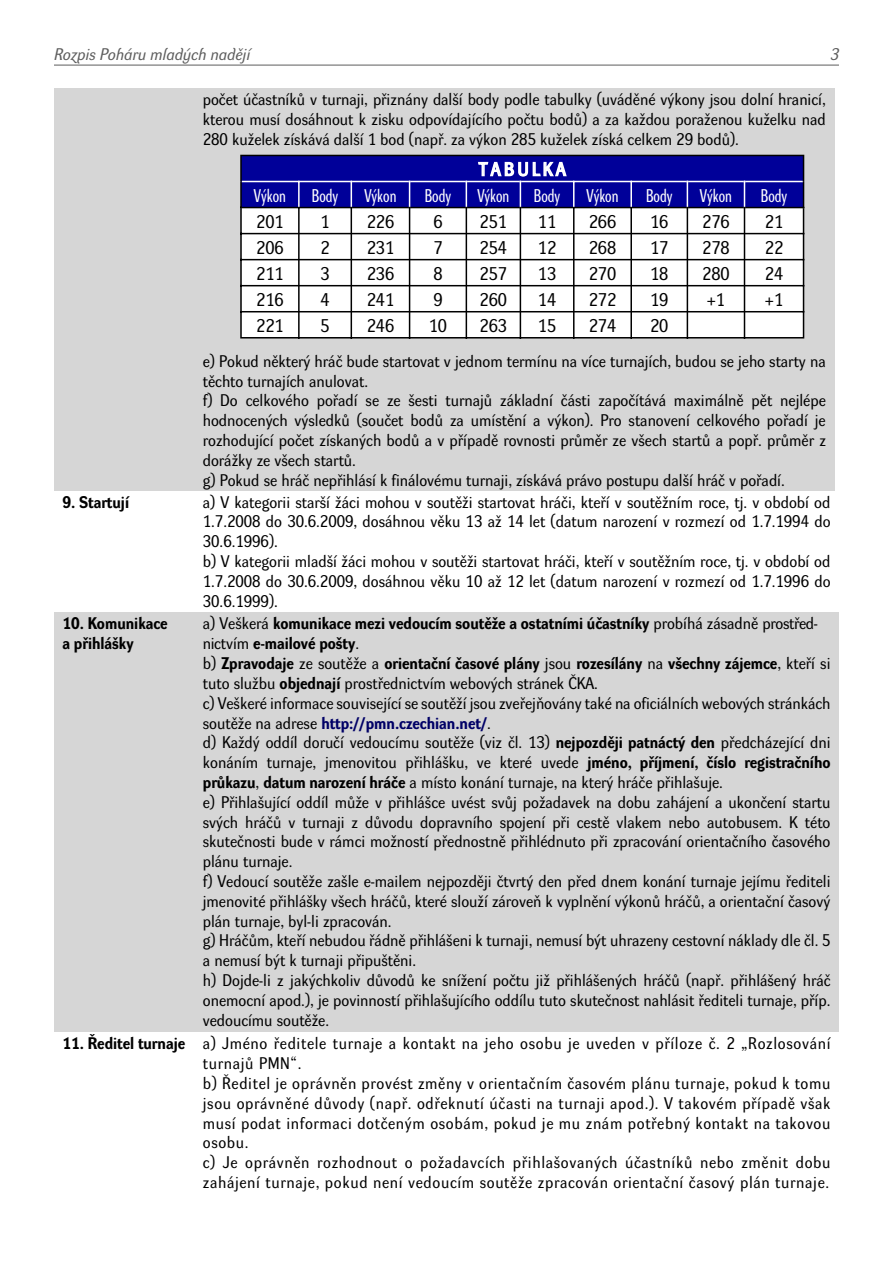
<style>
.page{position:relative;width:893px;height:1263px;background:#fff}
.page>*{position:absolute;margin:0;border:0;box-sizing:border-box;transform-origin:0 0}
.t1{font:18px "Dynamo RCE";color:#000}
.t2{font:18px "Dynamo RCCE";color:#fff}
.t3{font:18px "Dynamo RCE";letter-spacing:.2em;color:#fff}
.t4{font:16.5px/19.8px "Dynamo RCE";color:#000;text-align:justify}
.t5{font:16.5px/19.8px "Dynamo RCE";letter-spacing:.04em;color:#000}
.t6{font:800 16.5px "Dynamo RCE";color:#000}
.t7{font:italic 16.5px "Dynamo RCE";color:#5d5d5d}
.s1{font-weight:400}
.s2{font-weight:800}
.s3{font-weight:800;color:#006}
</style>
<div class="page">
<div style="left:54px;top:88px;width:780px;height:402px;background:#d6d6d6"></div>
<svg style="left:240px;top:154px;width:564px;height:184px;background:#aaaad1"></svg>
<div style="left:54px;top:612px;width:785px;height:420px;background:#d6d6d6"></div>
<hr style="left:54px;top:65px;width:785px;height:1px;background:#5d5d5d">
<p class="t7" style="left:54px;top:45px;width:198px">Rozpis Poháru mladých nadějí</p>
<p class="t7" style="left:831px;top:45px;width:10px">3</p>
<p class="t4" style="left:203px;top:90px;width:624px">počet účastníků v turnaji, přiznány další body podle tabulky (uváděné výkony jsou dolní hranicí, kterou musí dosáhnout k zisku odpovídajícího počtu bodů) a za každou poraženou kuželku nad 280 kuželek získává další 1 bod (např. za výkon 285 kuželek získá celkem 29 bodů).</p>
<p class="t3" style="left:479px;top:159px;width:88px">TABULKA</p>
<p class="t2" style="left:254px;top:185px;width:34px">Výkon</p>
<p class="t2" style="left:312px;top:185px;width:28px">Body</p>
<p class="t2" style="left:364px;top:185px;width:34px">Výkon</p>
<p class="t2" style="left:425px;top:185px;width:28px">Body</p>
<p class="t2" style="left:477px;top:185px;width:34px">Výkon</p>
<p class="t2" style="left:534px;top:185px;width:28px">Body</p>
<p class="t2" style="left:586px;top:185px;width:34px">Výkon</p>
<p class="t2" style="left:646px;top:185px;width:28px">Body</p>
<p class="t2" style="left:700px;top:185px;width:34px">Výkon</p>
<p class="t2" style="left:761px;top:185px;width:28px">Body</p>
<p class="t1" style="left:256px;top:211px;width:29px">201</p>
<p class="t1" style="left:320px;top:211px;width:11px">1</p>
<p class="t1" style="left:367px;top:211px;width:29px">226</p>
<p class="t1" style="left:433px;top:211px;width:11px">6</p>
<p class="t1" style="left:480px;top:211px;width:29px">251</p>
<p class="t1" style="left:538px;top:211px;width:20px">11</p>
<p class="t1" style="left:589px;top:211px;width:29px">266</p>
<p class="t1" style="left:650px;top:211px;width:20px">16</p>
<p class="t1" style="left:702px;top:211px;width:29px">276</p>
<p class="t1" style="left:765px;top:211px;width:20px">21</p>
<p class="t1" style="left:256px;top:237px;width:29px">206</p>
<p class="t1" style="left:320px;top:237px;width:11px">2</p>
<p class="t1" style="left:367px;top:237px;width:29px">231</p>
<p class="t1" style="left:433px;top:237px;width:11px">7</p>
<p class="t1" style="left:480px;top:237px;width:29px">254</p>
<p class="t1" style="left:538px;top:237px;width:20px">12</p>
<p class="t1" style="left:589px;top:237px;width:29px">268</p>
<p class="t1" style="left:650px;top:237px;width:20px">17</p>
<p class="t1" style="left:702px;top:237px;width:29px">278</p>
<p class="t1" style="left:765px;top:237px;width:20px">22</p>
<p class="t1" style="left:256px;top:263px;width:29px">211</p>
<p class="t1" style="left:320px;top:263px;width:11px">3</p>
<p class="t1" style="left:367px;top:263px;width:29px">236</p>
<p class="t1" style="left:433px;top:263px;width:11px">8</p>
<p class="t1" style="left:480px;top:263px;width:29px">257</p>
<p class="t1" style="left:538px;top:263px;width:20px">13</p>
<p class="t1" style="left:589px;top:263px;width:29px">270</p>
<p class="t1" style="left:650px;top:263px;width:20px">18</p>
<p class="t1" style="left:702px;top:263px;width:29px">280</p>
<p class="t1" style="left:765px;top:263px;width:20px">24</p>
<p class="t1" style="left:256px;top:289px;width:29px">216</p>
<p class="t1" style="left:320px;top:289px;width:11px">4</p>
<p class="t1" style="left:367px;top:289px;width:29px">241</p>
<p class="t1" style="left:433px;top:289px;width:11px">9</p>
<p class="t1" style="left:480px;top:289px;width:29px">260</p>
<p class="t1" style="left:538px;top:289px;width:20px">14</p>
<p class="t1" style="left:589px;top:289px;width:29px">272</p>
<p class="t1" style="left:650px;top:289px;width:20px">19</p>
<p class="t1" style="left:707px;top:289px;width:20px">+1</p>
<p class="t1" style="left:765px;top:289px;width:20px">+1</p>
<p class="t1" style="left:256px;top:316px;width:29px">221</p>
<p class="t1" style="left:320px;top:316px;width:11px">5</p>
<p class="t1" style="left:367px;top:316px;width:29px">246</p>
<p class="t1" style="left:429px;top:316px;width:20px">10</p>
<p class="t1" style="left:480px;top:316px;width:29px">263</p>
<p class="t1" style="left:538px;top:316px;width:20px">15</p>
<p class="t1" style="left:589px;top:316px;width:29px">274</p>
<p class="t1" style="left:650px;top:316px;width:20px">20</p>
<p class="t4" style="left:203px;top:351px;width:624px">e) Pokud některý hráč bude startovat v jednom termínu na více turnajích, budou se jeho starty na těchto turnajích anulovat.</p>
<p class="t4" style="left:203px;top:391px;width:625px">f) Do celkového pořadí se ze šesti turnajů základní části započítává maximálně pět nejlépe hodnocených výsledků (součet bodů za umístění a výkon). Pro stanovení celkového pořadí je rozhodující počet získaných bodů a v případě rovnosti průměr ze všech startů a popř. průměr z dorážky ze všech startů.</p>
<p class="t4" style="left:203px;top:470px;width:583px">g) Pokud se hráč nepřihlásí k finálovému turnaji, získává právo postupu další hráč v pořadí.</p>
<p class="t6" style="left:63px;top:492px;width:68px">9. Startují</p>
<p class="t4" style="left:203px;top:492px;width:629px">a) V kategorii starší žáci mohou v soutěži startovat hráči, kteří v soutěžním roce, tj. v období od 1.7.2008 do 30.6.2009, dosáhnou věku 13 až 14 let (datum narození v rozmezí od 1.7.1994 do 30.6.1996).</p>
<p class="t4" style="left:203px;top:551px;width:629px">b) V kategorii mladší žáci mohou v soutěži startovat hráči, kteří v soutěžním roce, tj. v období od 1.7.2008 do 30.6.2009, dosáhnou věku 10 až 12 let (datum narození v rozmezí od 1.7.1996 do 30.6.1999).</p>
<p class="t6" style="left:63px;top:614px;width:107px">10. Komunikace</p>
<p class="t6" style="left:203px;top:614px;width:616px"><span class="s1">a) Veškerá</span> komunikace mezi vedoucím soutěže a ostatními účastníky <span class="s1">probíhá zásadně prostřed-</span></p>
<p class="t6" style="left:63px;top:634px;width:73px">a přihlášky</p>
<p class="t6" style="left:203px;top:634px;width:158px"><span class="s1">nictvím</span> e-mailové pošty<span class="s1">.</span></p>
<p class="t4" style="left:203px;top:653px;width:629px">b) <span class="s2">Zpravodaje</span> ze soutěže a <span class="s2">orientační časové plány</span> jsou <span class="s2">rozesílány</span> na <span class="s2">všechny zájemce</span>, kteří si tuto službu <span class="s2">objednají</span> prostřednictvím webových stránek ČKA.</p>
<p class="t4" style="left:203px;top:693px;width:629px">c) Veškeré informace související se soutěží jsou zveřejňovány také na oficiálních webových stránkách soutěže na adrese <span class="s3">http://pmn.czechian.net/</span>.</p>
<p class="t4" style="left:203px;top:733px;width:629px">d) Každý oddíl doručí vedoucímu soutěže (viz čl. 13) <span class="s2">nejpozději patnáctý den</span> předcházející dni konáním turnaje, jmenovitou přihlášku, ve které uvede <span class="s2">jméno, příjmení, číslo registračního průkazu</span>, <span class="s2">datum narození hráče</span> a místo konání turnaje, na který hráče přihlašuje.</p>
<p class="t4" style="left:203px;top:792px;width:629px">e) Přihlašující oddíl může v přihlášce uvést svůj požadavek na dobu zahájení a ukončení startu svých hráčů v turnaji z důvodu dopravního spojení při cestě vlakem nebo autobusem. K této skutečnosti bude v rámci možností přednostně přihlédnuto při zpracování orientačního časového plánu turnaje.</p>
<p class="t4" style="left:203px;top:871px;width:629px">f) Vedoucí soutěže zašle e-mailem nejpozději čtvrtý den před dnem konání turnaje jejímu řediteli jmenovité přihlášky všech hráčů, které slouží zároveň k vyplnění výkonů hráčů, a orientační časový plán turnaje, byl-li zpracován.</p>
<p class="t4" style="left:203px;top:931px;width:629px">g) Hráčům, kteří nebudou řádně přihlášeni k turnaji, nemusí být uhrazeny cestovní náklady dle čl. 5 a nemusí být k turnaji připuštěni.</p>
<p class="t4" style="left:203px;top:970px;width:629px">h) Dojde-li z jakýchkoliv důvodů ke snížení počtu již přihlášených hráčů (např. přihlášený hráč onemocní apod.), je povinností přihlašujícího oddílu tuto skutečnost nahlásit řediteli turnaje, příp. vedoucímu soutěže.</p>
<p class="t5" style="left:203px;top:1034px;width:629px;text-indent:-140px"><span class="s2">11. Ředitel turnaje</span> a) Jméno ředitele turnaje a kontakt na jeho osobu je uveden v příloze č. 2 „Rozlosování turnajů PMN“.</p>
<p class="t4" style="left:203px;top:1073px;width:629px">b) Ředitel je oprávněn provést změny v orientačním časovém plánu turnaje, pokud k tomu jsou oprávněné důvody (např. odřeknutí účasti na turnaji apod.). V takovém případě však musí podat informaci dotčeným osobám, pokud je mu znám potřebný kontakt na takovou osobu.</p>
<p class="t5" style="left:203px;top:1152px;width:629px">c) Je oprávněn rozhodnout o požadavcích přihlašovaných účastníků nebo změnit dobu zahájení turnaje, pokud není vedoucím soutěže zpracován orientační časový plán turnaje.</p>
</div>
